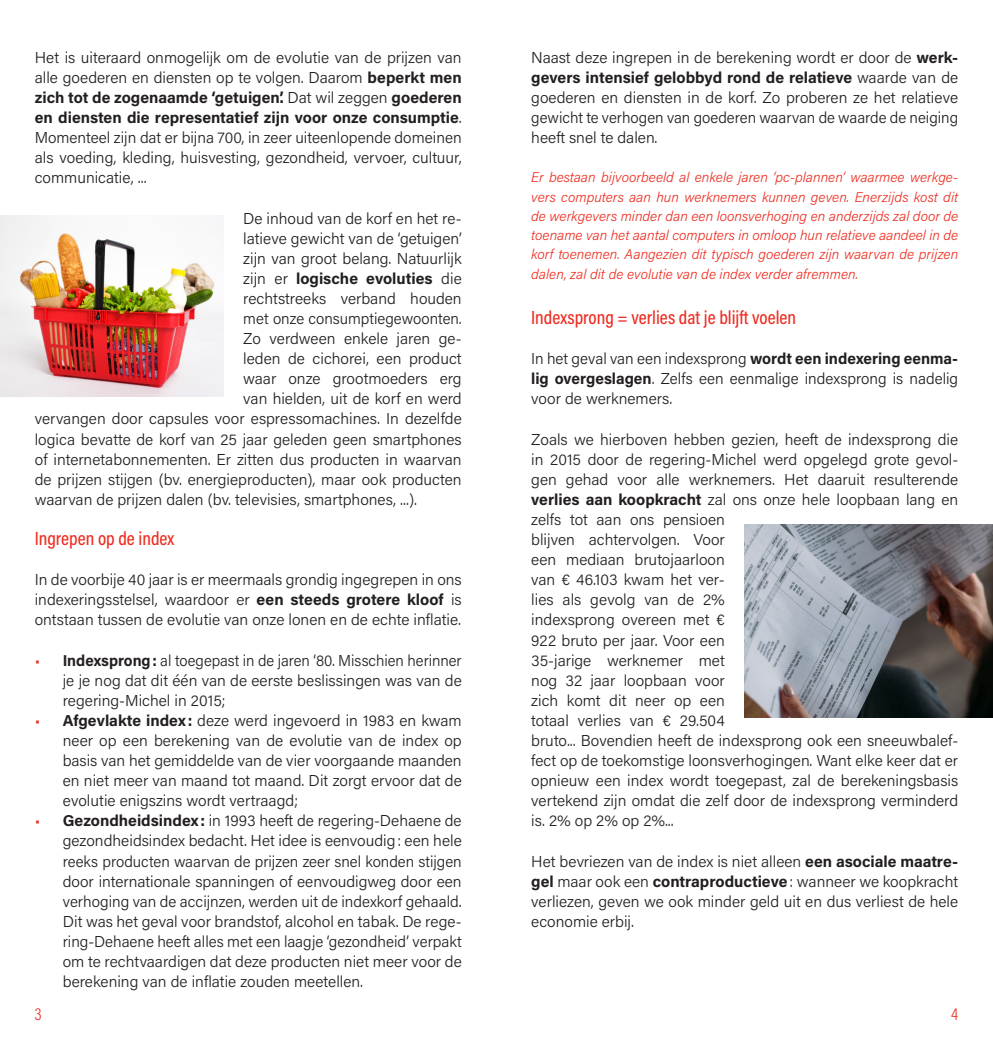
<style>
.page{position:relative;width:993px;height:1042px;background:#fff}
.page>*{position:absolute;margin:0;border:0;box-sizing:border-box;transform-origin:0 0}
.Titre_3{font:500 19.25px "Acumin Pro Cond";color:#ee2e22}
.t1{font:300 17.5px "Acumin Pro Cond";color:#ee2e22}
.Body{font:300 15.75px/20.1px "Acumin Pro";color:#231f20;text-align:justify}
.Body-2{font:300 15.75px/20.1px "Acumin Pro";color:#231f20;text-align:justify;scale:.96 1}
.Body-3{font:700 15.75px "Acumin Pro";color:#231f20}
.Italique_-_petit{font:italic 300 14px/19.2px "Acumin Pro";color:#ee2e22;text-align:justify}
.s1{font-weight:700}
.s2{font-weight:300}
.s3{color:#ee2e22}
</style>
<div class="page">
<img style="left:0;top:215px;width:223px;height:181px">
<img style="left:744px;top:525px;width:248px;height:193px">
<p class="Body" style="left:35px;top:47px;width:428px">Het is uiteraard onmogelijk om de evolutie van de prijzen van alle goederen en diensten op te volgen. Daarom <span class="s1">beperkt men zich tot de zogenaamde ‘getuigen’.</span> Dat wil zeggen <span class="s1">goederen en diensten die representatief zijn voor onze consumptie</span>.<br>Momenteel zijn dat er bijna 700, in zeer uiteenlopende domeinen als voeding, kleding, huisvesting, gezondheid, vervoer, cultuur, communicatie, ...</p>
<p class="Body" style="left:243px;top:207px;width:220px">De inhoud van de korf en het re-</p>
<p class="Body" style="left:243px;top:227px;width:220px">latieve gewicht van de ‘getuigen’</p>
<p class="Body" style="left:243px;top:247px;width:220px">zijn van groot belang. Natuurlijk</p>
<p class="Body-3" style="left:243px;top:267px;width:220px"><span class="s2">zijn er</span> logische evoluties <span class="s2">die</span></p>
<p class="Body" style="left:243px;top:288px;width:220px">rechtstreeks verband houden</p>
<p class="Body" style="left:243px;top:308px;width:220px">met onze consumptiegewoonten.</p>
<p class="Body" style="left:243px;top:328px;width:220px">Zo verdween enkele jaren ge-</p>
<p class="Body" style="left:243px;top:348px;width:220px">leden de cichorei, een product</p>
<p class="Body" style="left:243px;top:368px;width:220px">waar onze grootmoeders erg</p>
<p class="Body" style="left:243px;top:388px;width:220px">van hielden, uit de korf en werd</p>
<p class="Body" style="left:35px;top:408px;width:428px">vervangen door capsules voor espressomachines. In dezelfde</p>
<p class="Body" style="left:35px;top:428px;width:428px">logica bevatte de korf van 25 jaar geleden geen smartphones</p>
<p class="Body" style="left:35px;top:448px;width:428px">of internetabonnementen. Er zitten dus producten in waarvan</p>
<p class="Body" style="left:35px;top:468px;width:428px">de prijzen stijgen (bv. energieproducten), maar ook producten</p>
<p class="Body" style="left:35px;top:489px;width:383px">waarvan de prijzen dalen (bv. televisies, smartphones, ...).</p>
<p class="Titre_3" style="left:35px;top:526px;width:141px">Ingrepen op de index</p>
<p class="Body" style="left:35px;top:569px;width:428px">In de voorbije 40 jaar is er meermaals grondig ingegrepen in ons indexeringsstelsel, waardoor er <span class="s1">een steeds grotere kloof</span> is ontstaan tussen de evolutie van onze lonen en de echte inflatie.</p>
<p class="Body-2" style="left:63px;top:649px;width:417px;text-indent:-28px"><span class="s3">•</span> <span class="s1">Indexsprong:</span> al toegepast in de jaren ‘80. Misschien herinner je je nog dat dit één van de eerste beslissingen was van de regering-Michel in 2015;</p>
<p class="Body" style="left:63px;top:710px;width:400px;text-indent:-28px"><span class="s3">•</span> <span class="s1">Afgevlakte index :</span> deze werd ingevoerd in 1983 en kwam neer op een berekening van de evolutie van de index op basis van het gemiddelde van de vier voorgaande maanden en niet meer van maand tot maand. Dit zorgt ervoor dat de evolutie enigszins wordt vertraagd;</p>
<p class="Body" style="left:63px;top:810px;width:400px;text-indent:-28px"><span class="s3">•</span> <span class="s1">Gezondheidsindex :</span> in 1993 heeft de regering-Dehaene de gezondheidsindex bedacht. Het idee is eenvoudig: een hele reeks producten waarvan de prijzen zeer snel konden stijgen door internationale spanningen of eenvoudigweg door een verhoging van de accijnzen, werden uit de indexkorf gehaald.<br>Dit was het geval voor brandstof, alcohol en tabak. De rege&shy;ring-Dehaene heeft alles met een laagje ‘gezondheid’ verpakt om te rechtvaardigen dat deze producten niet meer voor de berekening van de inflatie zouden meetellen.</p>
<p class="Body" style="left:531px;top:47px;width:428px">Naast deze ingrepen in de berekening wordt er door de <span class="s1">werk&shy;gevers intensief gelobbyd rond de relatieve</span> waarde van de goederen en diensten in de korf. Zo proberen ze het relatieve gewicht te verhogen van goederen waarvan de waarde de neiging heeft snel te dalen.</p>
<p class="Italique_-_petit" style="left:531px;top:167px;width:428px">Er bestaan bijvoorbeeld al enkele jaren ‘pc-plannen’ waarmee werkge&shy;vers computers aan hun werknemers kunnen geven. Enerzijds kost dit de werkgevers minder dan een loonsverhoging en anderzijds zal door de toename van het aantal computers in omloop hun relatieve aandeel in de korf toenemen. Aangezien dit typisch goederen zijn waarvan de prijzen dalen, zal dit de evolutie van de index verder afremmen.</p>
<p class="Titre_3" style="left:531px;top:305px;width:266px">Indexsprong = verlies dat je blijft voelen</p>
<p class="Body" style="left:531px;top:348px;width:428px">In het geval van een indexsprong <span class="s1">wordt een indexering eenma&shy;lig overgeslagen</span>. Zelfs een eenmalige indexsprong is nadelig voor de werknemers.</p>
<p class="Body" style="left:531px;top:428px;width:428px;text-align:left">Zoals we hierboven hebben gezien, heeft de indexsprong die in 2015 door de regering-Michel werd opgelegd grote gevol&shy;gen gehad voor alle werknemers. Het daaruit resulterende <span class="s1">verlies aan koopkracht</span> zal ons onze hele loopbaan lang en zelfs tot aan ons pensioen<br>blijven achtervolgen. Voor<br>een mediaan brutojaarloon<br>van € 46.103 kwam het ver-<br>lies als gevolg van de 2%<br>indexsprong overeen met €<br>922 bruto per jaar. Voor een<br>35-jarige werknemer met<br>nog 32 jaar loopbaan voor<br>zich komt dit neer op een<br>totaal verlies van € 29.504<br>bruto... Bovendien heeft de indexsprong ook een sneeuwbalef&shy;fect op de toekomstige loonsverhogingen. Want elke keer dat er opnieuw een index wordt toegepast, zal de berekeningsbasis vertekend zijn omdat die zelf door de indexsprong verminderd is. 2% op 2% op 2%...</p>
<p class="Body" style="left:531px;top:850px;width:428px">Het bevriezen van de index is niet alleen <span class="s1">een asociale maatre&shy;gel</span> maar ook een <span class="s1">contraproductieve</span>: wanneer we koopkracht verliezen, geven we ook minder geld uit en dus verliest de hele economie erbij.</p>
<p class="t1" style="left:35px;top:1003px;width:8px">3</p>
<p class="t1" style="left:950px;top:1003px;width:8px">4</p>
</div>
